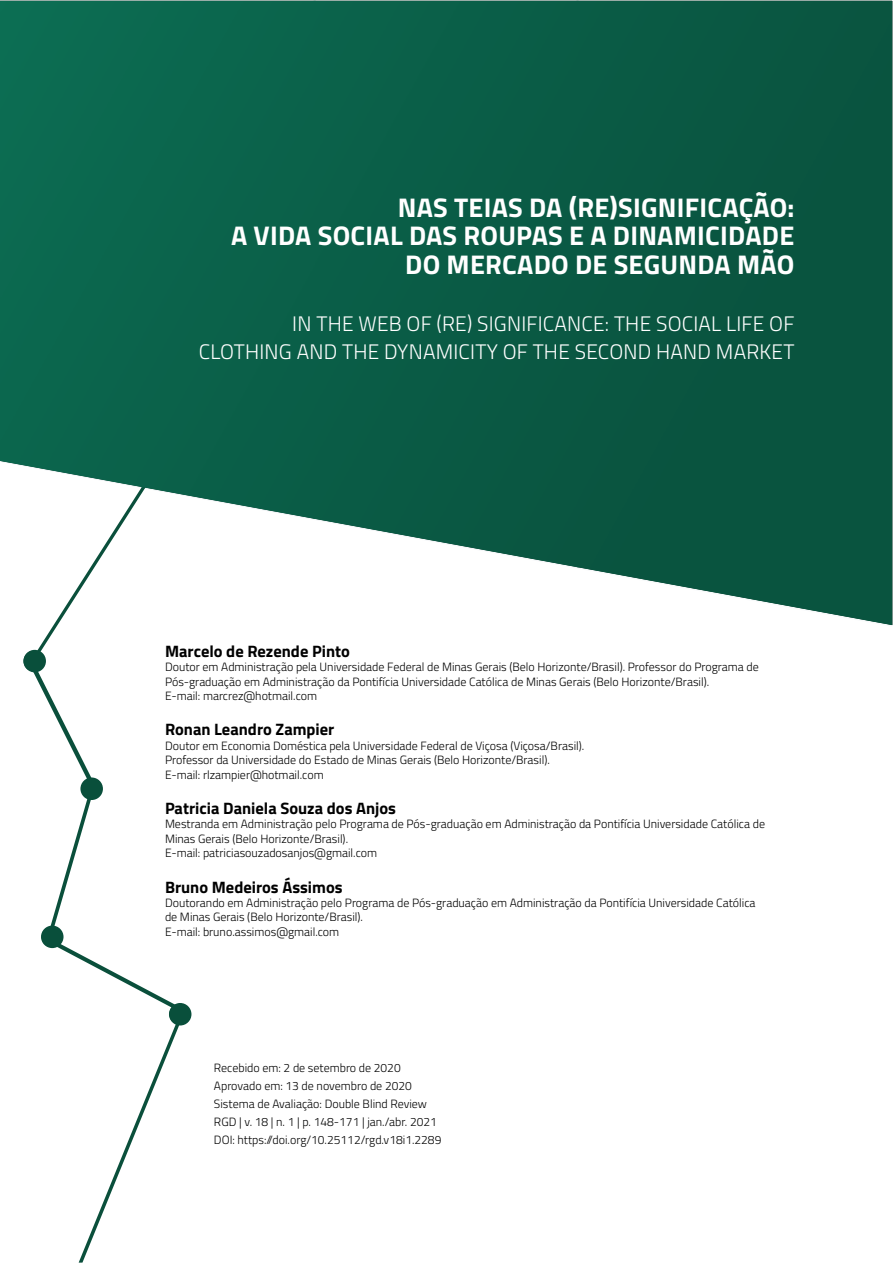
<style>
.page{position:relative;width:893px;height:1263px;background:#fff}
.page>*{position:absolute;margin:0;border:0;box-sizing:border-box;transform-origin:0 0}
.t1{font:700 27px/28.5px "Titillium Web";letter-spacing:.01em;color:#fff;text-align:right}
.t2{font:300 21px/28.5px "Titillium Web";letter-spacing:.01em;color:#fff;text-align:right}
.t3{font:700 16.5px "Titillium Web";color:#000}
.t4{font:300 12px/14.4px "Titillium Web";color:#000}
</style>
<div class="page">
<svg style="left:30px;top:627px;width:162px;height:635px"></svg>
<img style="left:81px;top:778px;width:21px;height:21px">
<img style="left:42px;top:926px;width:20px;height:21px">
<svg style="left:169px;top:1024px;width:21px;height:1px"></svg>
<img style="left:169px;top:1004px;width:21px;height:20px">
<img style="left:23px;top:651px;width:21px;height:20px">
<div style="left:576px;top:1px;width:316px;height:624px;background:#0a5540"></div>
<div style="left:314px;top:1px;width:265px;height:566px;background:#0a5c46"></div>
<div style="left:0;top:1px;width:316px;height:518px;background:#0b654c"></div>
<div style="left:23px;top:650px;width:23px;height:22px;background:#094f3b;border-radius:50%"></div>
<div style="left:80px;top:777px;width:23px;height:23px;background:#094f3b;border-radius:50%"></div>
<div style="left:41px;top:925px;width:23px;height:23px;background:#094f3b;border-radius:50%"></div>
<div style="left:169px;top:1003px;width:22px;height:22px;background:#094f3b;border-radius:50%"></div>
<p class="t1" style="left:231px;top:192px;width:565px">NAS TEIAS DA (RE)SIGNIFICAÇÃO:<br>A VIDA SOCIAL DAS ROUPAS E A DINAMICIDADE<br>DO MERCADO DE SEGUNDA MÃO</p>
<p class="t2" style="left:199px;top:308px;width:597px">IN THE WEB OF (RE) SIGNIFICANCE: THE SOCIAL LIFE OF<br>CLOTHING AND THE DYNAMICITY OF THE SECOND HAND MARKET</p>
<p class="t3" style="left:165px;top:638px;width:186px">Marcelo de Rezende Pinto</p>
<p class="t4" style="left:165px;top:659px;width:595px">Doutor em Administração pela Universidade Federal de Minas Gerais (Belo Horizonte/Brasil). Professor do Programa de<br>Pós-graduação em Administração da Pontifícia Universidade Católica de Minas Gerais (Belo Horizonte/Brasil).</p>
<p class="t4" style="left:165px;top:688px;width:154px">E-mail: marcrez@hotmail.com</p>
<p class="t3" style="left:165px;top:717px;width:171px">Ronan Leandro Zampier</p>
<p class="t4" style="left:165px;top:738px;width:421px">Doutor em Economia Doméstica pela Universidade Federal de Viçosa (Viçosa/Brasil).<br>Professor da Universidade do Estado de Minas Gerais (Belo Horizonte/Brasil).</p>
<p class="t4" style="left:165px;top:767px;width:160px">E-mail: rlzampier@hotmail.com</p>
<p class="t3" style="left:165px;top:796px;width:232px">Patricia Daniela Souza dos Anjos</p>
<p class="t4" style="left:165px;top:816px;width:601px">Mestranda em Administração pelo Programa de Pós-graduação em Administração da Pontifícia Universidade Católica de<br>Minas Gerais (Belo Horizonte/Brasil).</p>
<p class="t4" style="left:165px;top:845px;width:214px">E-mail: patriciasouzadosanjos@gmail.com</p>
<p class="t3" style="left:165px;top:874px;width:179px">Bruno Medeiros Ássimos</p>
<p class="t4" style="left:165px;top:895px;width:592px">Doutorando em Administração pelo Programa de Pós-graduação em Administração da Pontifícia Universidade Católica de Minas Gerais (Belo Horizonte/Brasil).</p>
<p class="t4" style="left:165px;top:924px;width:176px">E-mail: bruno.assimos@gmail.com</p>
<p class="t4" style="left:214px;top:1060px;width:188px">Recebido em: 2 de setembro de 2020</p>
<p class="t4" style="left:214px;top:1078px;width:199px">Aprovado em: 13 de novembro de 2020</p>
<p class="t4" style="left:214px;top:1094px;width:224px;line-height:18px">Sistema de Avaliação: Double Blind Review<br>RGD | v. 18 | n. 1 | p. 148-171 | jan./abr. 2021</p>
<p class="t4" style="left:214px;top:1132px;width:229px">DOI: https://doi.org/10.25112/rgd.v18i1.2289</p>
</div>
